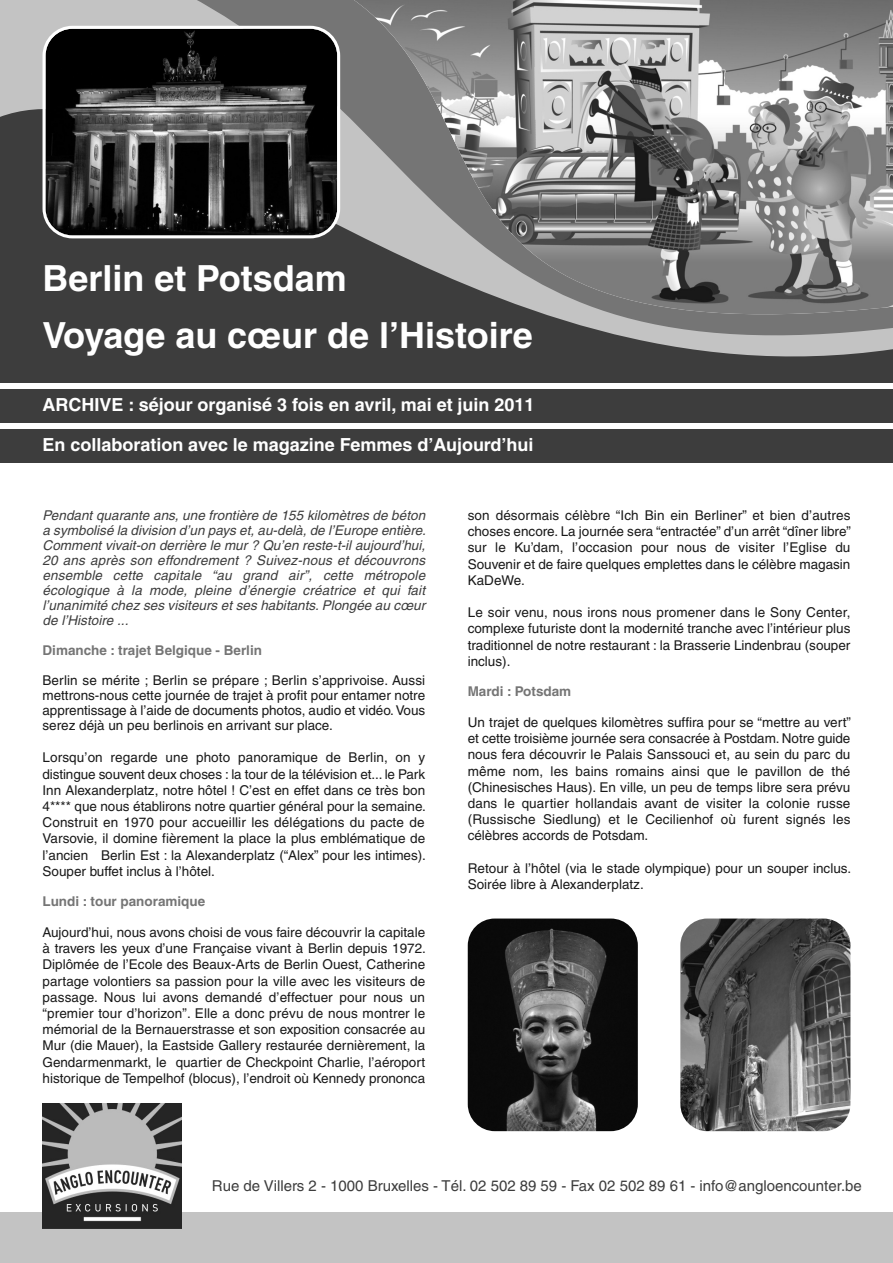
<style>
.page{position:relative;width:893px;height:1263px;background:#fff}
.page>*{position:absolute;margin:0;border:0;box-sizing:border-box;transform-origin:0 0}
.t1{font:700 36px/57px "Helvetica";color:#fff}
.t2{font:700 18px "Helvetica";color:#fff}
.t3{font:15px "Helvetica";color:#3d3d3d}
.t4{font:13.5px/16.2px "Helvetica";color:#191919;text-align:justify}
.t5{font:italic 13.5px/15px "Helvetica";letter-spacing:.005em;color:#3d3d3d;text-align:justify}
.t6{font:700 13.5px "Helvetica";color:#757575}
</style>
<div class="page">
<div style="left:0;top:1212px;width:893px;height:51px;background:#c3c3c3"></div>
<img style="left:43px;top:1103px;width:139px;height:125px">
<img style="left:468px;top:918px;width:170px;height:213px;border-radius:27px">
<img style="left:680px;top:918px;width:170px;height:213px;border-radius:27px">
<div style="left:0;top:389px;width:893px;height:34px;background:#3d3d3d"></div>
<div style="left:0;top:429px;width:893px;height:33px;background:#3d3d3d"></div>
<div style="left:9px;top:363px;width:884px;height:20px;background:#3d3d3d"></div>
<svg style="left:3px;top:0;width:890px;height:363px;background:#5c5c5c"></svg>
<img style="left:353px;top:0;width:540px;height:315px">
<svg style="left:43px;top:26px;width:297px;height:212px;background:#353535"></svg>
<h1 class="t1" style="left:43px;top:254px;width:492px">Berlin et Potsdam<br>Voyage au cœur de l’Histoire</h1>
<h2 class="t2" style="left:43px;top:398px;width:493px">ARCHIVE : séjour organisé 3 fois en avril, mai et juin 2011</h2>
<h2 class="t2" style="left:43px;top:438px;width:492px">En collaboration avec le magazine Femmes d’Aujourd’hui</h2>
<p class="t5" style="left:43px;top:509px;width:385px">Pendant quarante ans, une frontière de 155 kilomètres de béton a symbolisé la division d’un pays et, au-delà, de l’Europe entière.<br>Comment vivait-on derrière le mur ? Qu’en reste-t-il aujourd’hui, 20 ans après son effondrement ? Suivez-nous et découvrons ensemble cette capitale “au grand air”, cette métropole écologique à la mode, pleine d’énergie créatrice et qui fait l’unanimité chez ses visiteurs et ses habitants. Plongée au cœur de l’Histoire ...</p>
<p class="t6" style="left:43px;top:645px;width:221px">Dimanche : trajet Belgique - Berlin</p>
<p class="t4" style="left:43px;top:674px;width:384px;line-height:15px">Berlin se mérite ; Berlin se prépare ; Berlin s’apprivoise. Aussi mettrons-nous cette journée de trajet à profit pour entamer notre apprentissage à l’aide de documents photos, audio et vidéo.Vous serez déjà un peu berlinois en arrivant sur place.</p>
<p class="t4" style="left:43px;top:751px;width:385px">Lorsqu’on regarde une photo panoramique de Berlin, on y distingue souvent deux choses : la tour de la télévision et... le Park Inn Alexanderplatz, notre hôtel ! C’est en effet dans ce très bon 4**** que nous établirons notre quartier général pour la semaine.<br>Construit en 1970 pour accueillir les délégations du pacte de Varsovie, il domine fièrement la place la plus emblématique de l’ancien Berlin Est : la Alexanderplatz (“Alex” pour les intimes).<br>Souper buffet inclus à l’hôtel.</p>
<p class="t6" style="left:43px;top:896px;width:164px">Lundi : tour panoramique</p>
<p class="t4" style="left:43px;top:925px;width:385px">Aujourd’hui, nous avons choisi de vous faire découvrir la capitale à travers les yeux d’une Française vivant à Berlin depuis 1972.<br>Diplômée de l’Ecole des Beaux-Arts de Berlin Ouest, Catherine partage volontiers sa passion pour la ville avec les visiteurs de passage. Nous lui avons demandé d’effectuer pour nous un “premier tour d’horizon”. Elle a donc prévu de nous montrer le mémorial de la Bernauerstrasse et son exposition consacrée au Mur (die Mauer), la Eastside Gallery restaurée dernièrement, la Gendarmenmarkt, le quartier de Checkpoint Charlie, l’aéroport historique de Tempelhof (blocus), l’endroit où Kennedy prononca</p>
<p class="t4" style="left:468px;top:508px;width:385px">son désormais célèbre “Ich Bin ein Berliner” et bien d’autres choses encore. La journée sera “entractée” d’un arrêt “dîner libre” sur le Ku’dam, l’occasion pour nous de visiter l’Eglise du Souvenir et de faire quelques emplettes dans le célèbre magasin KaDeWe.</p>
<p class="t4" style="left:468px;top:606px;width:384px">Le soir venu, nous irons nous promener dans le Sony Center, complexe futuriste dont la modernité tranche avec l’intérieur plus traditionnel de notre restaurant : la Brasserie Lindenbrau (souper inclus).</p>
<p class="t6" style="left:468px;top:686px;width:105px">Mardi : Potsdam</p>
<p class="t4" style="left:468px;top:715px;width:385px">Un trajet de quelques kilomètres suffira pour se “mettre au vert” et cette troisième journée sera consacrée à Postdam. Notre guide nous fera découvrir le Palais Sanssouci et, au sein du parc du même nom, les bains romains ainsi que le pavillon de thé (Chinesisches Haus). En ville, un peu de temps libre sera prévu dans le quartier hollandais avant de visiter la colonie russe (Russische Siedlung) et le Cecilienhof où furent signés les célèbres accords de Potsdam.</p>
<p class="t4" style="left:468px;top:861px;width:385px">Retour à l’hôtel (via le stade olympique) pour un souper inclus.<br>Soirée libre à Alexanderplatz.</p>
<p class="t3" style="left:212px;top:1180px;width:651px">Rue de Villers 2 - 1000 Bruxelles - Tél. 02 502 89 59 - Fax 02 502 89 61 - info@angloencounter.be</p>
</div>
